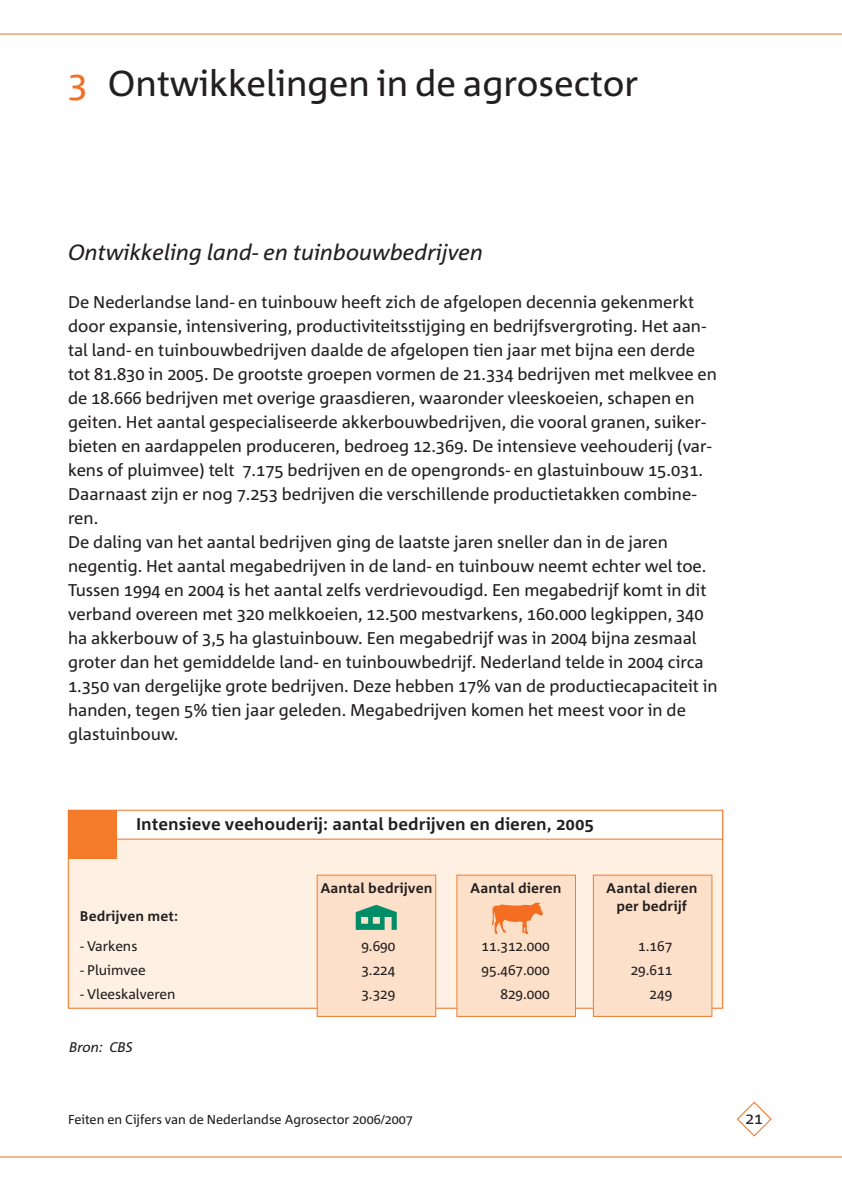
<style>
.page{position:relative;width:842px;height:1191px;background:#fff}
.page>*{position:absolute;margin:0;border:0;box-sizing:border-box;transform-origin:0 0}
.t1{font:36px "Agrofont Normaal";color:#231f20}
.t2{font:22px "Agrofont Normaal Cursief";color:#231f20}
.t3{font:17px/24px "Agrofont Normaal";color:#231f20}
.t4{font:17px "Agrofont Vet";color:#231f20}
.t5{font:16px "Agrofont Normaal";color:#231f20}
.t6{font:14px "Agrofont Normaal";color:#231f20}
.t7{font:14px/18px "Agrofont Vet";color:#231f20;text-align:center}
.t8{font:14px "Agrofont Normaal Cursief";color:#231f20}
.t9{font:13px "Agrofont Normaal";color:#231f20}
.s1{color:#f36e21}
</style>
<div class="page">
<hr style="left:0;top:34px;width:842px;height:1px;background:#f36e21">
<hr style="left:0;top:1156px;width:842px;height:1px;background:#f36e21">
<svg style="left:737px;top:1101px;width:35px;height:35px"></svg>
<div style="left:69px;top:811px;width:653px;height:197px;background:#fef0e3"></div>
<div style="left:317px;top:875px;width:118px;height:141px;background:#fde0c9"></div>
<div style="left:317px;top:875px;width:119px;height:141px;border:1px solid #f47b2a"></div>
<div style="left:457px;top:875px;width:118px;height:141px;background:#fde0c9"></div>
<div style="left:457px;top:875px;width:119px;height:141px;border:1px solid #f47b2a"></div>
<div style="left:594px;top:875px;width:118px;height:141px;background:#fde0c9"></div>
<div style="left:593px;top:875px;width:119px;height:141px;border:1px solid #f47b2a"></div>
<div style="left:69px;top:810px;width:653px;height:29px;background:#fff"></div>
<div style="left:68px;top:810px;width:48px;height:48px;background:#f47b2a"></div>
<svg style="left:492px;top:902px;width:51px;height:32px"></svg>
<svg style="left:356px;top:905px;width:41px;height:25px"></svg>
<h1 class="t1" style="left:68px;top:69px;width:572px"><span class="s1">3</span> Ontwikkelingen in de agrosector</h1>
<p class="t2" style="left:68px;top:244px;width:417px">Ontwikkeling land- en tuinbouwbedrijven</p>
<p class="t3" style="left:68px;top:291px;width:651px">De Nederlandse land- en tuinbouw heeft zich de afgelopen decennia gekenmerkt door expansie, intensivering, productiviteitsstijging en bedrijfsvergroting. Het aan&shy;tal land- en tuinbouwbedrijven daalde de afgelopen tien jaar met bijna een derde tot 81.830 in 2005. De grootste groepen vormen de 21.334 bedrijven met melkvee en de 18.666 bedrijven met overige graasdieren, waaronder vleeskoeien, schapen en geiten. Het aantal gespecialiseerde akkerbouwbedrijven, die vooral granen, suiker&shy;bieten en aardappelen produceren, bedroeg 12.369. De intensieve veehouderij (var&shy;kens of pluimvee) telt 7.175 bedrijven en de opengronds- en glastuinbouw 15.031.<br>Daarnaast zijn er nog 7.253 bedrijven die verschillende productietakken combine&shy;ren.<br>De daling van het aantal bedrijven ging de laatste jaren sneller dan in de jaren negentig. Het aantal megabedrijven in de land- en tuinbouw neemt echter wel toe.<br>Tussen 1994 en 2004 is het aantal zelfs verdrievoudigd. Een megabedrijf komt in dit verband overeen met 320 melkkoeien, 12.500 mestvarkens, 160.000 legkippen, 340 ha akkerbouw of 3,5 ha glastuinbouw. Een megabedrijf was in 2004 bijna zesmaal groter dan het gemiddelde land- en tuinbouwbedrijf. Nederland telde in 2004 circa 1.350 van dergelijke grote bedrijven. Deze hebben 17% van de productiecapaciteit in handen, tegen 5% tien jaar geleden. Megabedrijven komen het meest voor in de glastuinbouw.</p>
<p class="t4" style="left:136px;top:817px;width:459px">Intensieve veehouderij: aantal bedrijven en dieren, 2005</p>
<p class="t7" style="left:320px;top:880px;width:114px">Aantal bedrijven</p>
<p class="t7" style="left:470px;top:880px;width:93px">Aantal dieren</p>
<p class="t7" style="left:606px;top:880px;width:93px">Aantal dieren per bedrijf</p>
<p class="t7" style="left:80px;top:908px;width:100px">Bedrijven met:</p>
<p class="t6" style="left:80px;top:941px;width:59px">- Varkens</p>
<p class="t6" style="left:361px;top:941px;width:36px">9.690</p>
<p class="t6" style="left:482px;top:941px;width:70px">11.312.000</p>
<p class="t6" style="left:638px;top:941px;width:36px">1.167</p>
<p class="t6" style="left:80px;top:965px;width:68px">- Pluimvee</p>
<p class="t6" style="left:361px;top:965px;width:36px">3.224</p>
<p class="t6" style="left:482px;top:965px;width:70px">95.467.000</p>
<p class="t6" style="left:631px;top:965px;width:43px">29.611</p>
<p class="t6" style="left:80px;top:989px;width:97px">- Vleeskalveren</p>
<p class="t6" style="left:361px;top:989px;width:36px">3.329</p>
<p class="t6" style="left:500px;top:989px;width:51px">829.000</p>
<p class="t6" style="left:649px;top:989px;width:24px">249</p>
<p class="t8" style="left:69px;top:1042px;width:65px">Bron: CBS</p>
<p class="t9" style="left:68px;top:1114px;width:346px">Feiten en Cijfers van de Nederlandse Agrosector 2006/2007</p>
<p class="t5" style="left:745px;top:1112px;width:19px">21</p>
</div>
